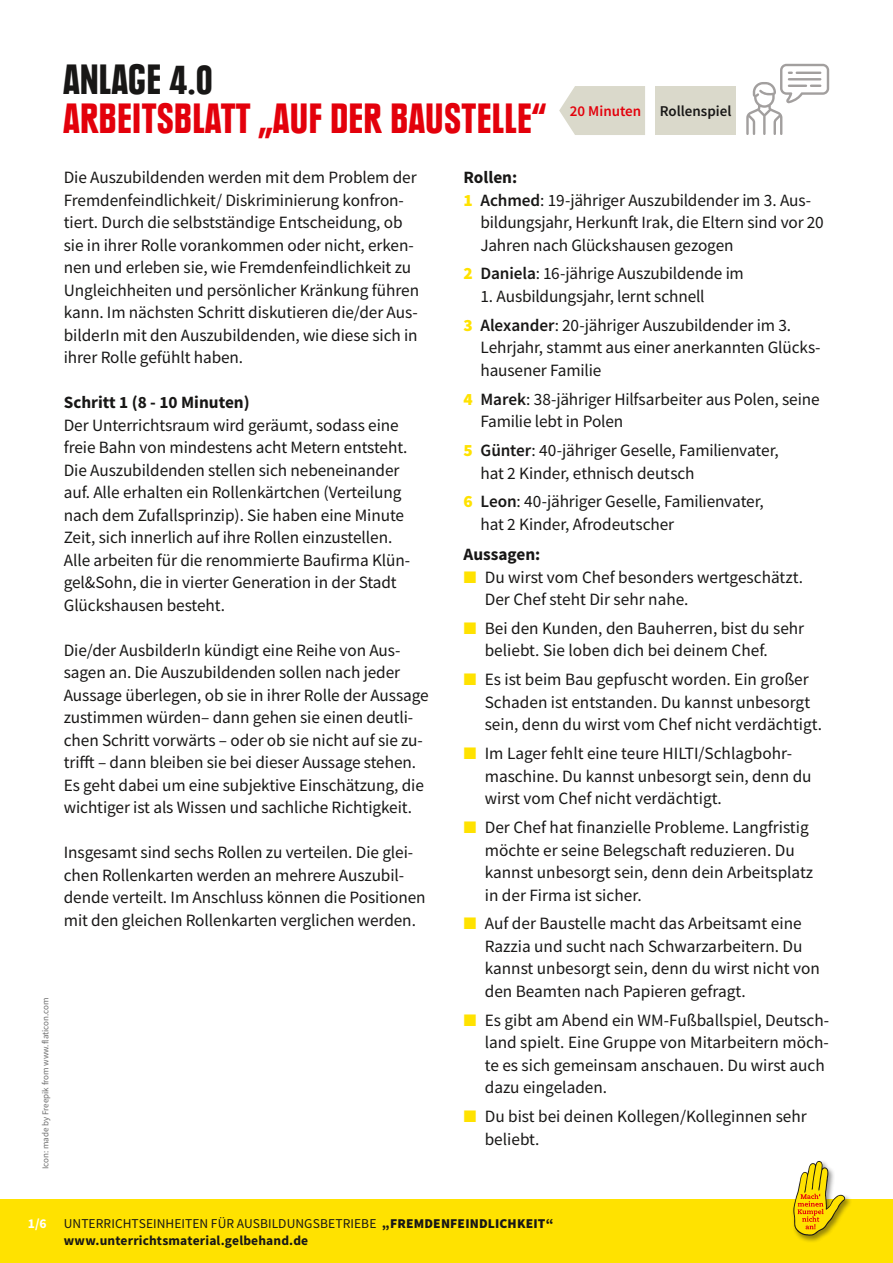
<style>
.page{position:relative;width:893px;height:1263px;background:#fff}
.page>*{position:absolute;margin:0;border:0;box-sizing:border-box;transform-origin:0 0}
.t1{font:900 condensed 42px "Plak LT";letter-spacing:.025em;color:#e3000b}
.t2{font:900 condensed 42px "Plak LT";letter-spacing:.025em;color:#181716}
.t3{font:17.25px/22.5px "Source Sans Pro";letter-spacing:-.005em;color:#181716}
.t4{font:700 17.25px "Source Sans Pro";color:#181716}
.t5{font:600 15px "Source Sans Pro";color:#181716}
.t6{font:13.5px/16.2px "Source Sans Pro";letter-spacing:.005em;color:#181716}
.t7{font:700 13.5px "Source Sans Pro";color:#fff}
.t8{font:9px "Source Sans Pro";color:#6e6e6e}
.s1{font-weight:900;color:#ffe200}
.s2{font-weight:600}
.s3{color:#e3000b}
.s4{font-weight:900}
.s5{font-weight:700}
</style>
<div class="page">
<div style="left:0;top:1199px;width:893px;height:64px;background:#ffe200"></div>
<div style="left:792px;top:1160px;width:61px;height:83px;background:#181716;opacity:.45"></div>
<svg style="left:793px;top:1161px;width:52px;height:75px"></svg>
<svg style="left:746px;top:64px;width:83px;height:71px"></svg>
<div style="left:655px;top:86px;width:81px;height:49px;background:#dad9cb"></div>
<svg style="left:559px;top:86px;width:86px;height:49px;background:#dddccf"></svg>
<p class="t8" style="left:40px;top:1169px;width:173px;rotate:-90deg">Icon: made by Freepik from www.flaticon.com</p>
<h1 class="t2" style="left:64px;top:54px;width:150px">ANLAGE 4.0</h1>
<h1 class="t1" style="left:64px;top:93px;width:483px">ARBEITSBLATT „AUF DER BAUSTELLE“</h1>
<p class="t4" style="left:463px;top:166px;width:55px">Rollen:</p>
<p class="t3" style="left:463px;top:188px;width:349px"><span class="s1">1</span> <span class="s2">Achmed</span>: 19-jähriger Auszubildender im 3. Aus-</p>
<p class="t3" style="left:480px;top:211px;width:345px">bildungsjahr, Herkunft Irak, die Eltern sind vor 20</p>
<p class="t3" style="left:480px;top:233px;width:255px">Jahren nach Glückshausen gezogen</p>
<p class="t3" style="left:463px;top:262px;width:282px"><span class="s1">2</span> <span class="s2">Daniela</span>: 16-jährige Auszubildende im</p>
<p class="t3" style="left:463px;top:282px;width:329px;line-height:29px;text-indent:17px">1. Ausbildungsjahr, lernt schnell<br><span class="s1">3</span> <span class="s2">Alexander</span>: 20-jähriger Auszubildender im 3.</p>
<p class="t3" style="left:480px;top:336px;width:342px">Lehrjahr, stammt aus einer anerkannten Glücks&shy;hausener Familie</p>
<p class="t3" style="left:480px;top:388px;width:341px;text-indent:-17px"><span class="s1">4</span> <span class="s2">Marek</span>: 38-jähriger Hilfsarbeiter aus Polen, seine<br>Familie lebt in Polen</p>
<p class="t3" style="left:480px;top:439px;width:300px;text-indent:-17px"><span class="s1">5</span> <span class="s2">Günter</span>: 40-jähriger Geselle, Familienvater, hat 2 Kinder, ethnisch deutsch</p>
<p class="t3" style="left:480px;top:490px;width:285px;text-indent:-17px"><span class="s1">6</span> <span class="s2">Leon</span>: 40-jähriger Geselle, Familienvater, hat 2 Kinder, Afrodeutscher</p>
<p class="t4" style="left:463px;top:543px;width:78px">Aussagen:</p>
<p class="t3" style="left:485px;top:565px;width:320px">Du wirst vom Chef besonders wertgeschätzt.<br>Der Chef steht Dir sehr nahe.</p>
<p class="t3" style="left:485px;top:617px;width:321px">Bei den Kunden, den Bauherren, bist du sehr beliebt. Sie loben dich bei deinem Chef.</p>
<p class="t3" style="left:485px;top:668px;width:339px">Es ist beim Bau gepfuscht worden. Ein großer<br>Schaden ist entstanden. Du kannst unbesorgt sein, denn du wirst vom Chef nicht verdächtigt.</p>
<p class="t3" style="left:485px;top:742px;width:328px">Im Lager fehlt eine teure HILTI/Schlagbohr&shy;maschine. Du kannst unbesorgt sein, denn du wirst vom Chef nicht verdächtigt.</p>
<p class="t3" style="left:485px;top:816px;width:330px">Der Chef hat finanzielle Probleme. Langfristig möchte er seine Belegschaft reduzieren. Du kannst unbesorgt sein, denn dein Arbeitsplatz in der Firma ist sicher.</p>
<p class="t3" style="left:485px;top:912px;width:337px">Auf der Baustelle macht das Arbeitsamt eine Razzia und sucht nach Schwarzarbeitern. Du kannst unbesorgt sein, denn du wirst nicht von den Beamten nach Papieren gefragt.</p>
<p class="t3" style="left:485px;top:1009px;width:346px">Es gibt am Abend ein WM-Fußballspiel, Deutsch&shy;land spielt. Eine Gruppe von Mitarbeitern möch&shy;te es sich gemeinsam anschauen. Du wirst auch dazu eingeladen.</p>
<p class="t3" style="left:485px;top:1105px;width:324px">Du bist bei deinen Kollegen/Kolleginnen sehr beliebt.</p>
<p class="t5" style="left:570px;top:101px;width:163px"><span class="s3">20 Minuten</span> Rollenspiel</p>
<p class="t3" style="left:64px;top:166px;width:357px">Die Auszubildenden werden mit dem Problem der Fremdenfeindlichkeit/ Diskriminierung konfron&shy;tiert. Durch die selbstständige Entscheidung, ob sie in ihrer Rolle vorankommen oder nicht, erken&shy;nen und erleben sie, wie Fremdenfeindlichkeit zu Ungleichheiten und persönlicher Kränkung führen kann. Im nächsten Schritt diskutieren die/der Aus&shy;bilderIn mit den Auszubildenden, wie diese sich in ihrer Rolle gefühlt haben.</p>
<p class="t4" style="left:64px;top:391px;width:187px">Schritt 1 (8 - 10 Minuten)</p>
<p class="t3" style="left:64px;top:413px;width:348px">Der Unterrichtsraum wird geräumt, sodass eine freie Bahn von mindestens acht Metern entsteht.<br>Die Auszubildenden stellen sich nebeneinander auf. Alle erhalten ein Rollenkärtchen (Verteilung nach dem Zufallsprinzip). Sie haben eine Minute Zeit, sich innerlich auf ihre Rollen einzustellen.<br>Alle arbeiten für die renommierte Baufirma Klün&shy;gel&amp;Sohn, die in vierter Generation in der Stadt Glückshausen besteht.</p>
<p class="t3" style="left:64px;top:638px;width:366px">Die/der AusbilderIn kündigt eine Reihe von Aus&shy;sagen an. Die Auszubildenden sollen nach jeder Aussage überlegen, ob sie in ihrer Rolle der Aussage zustimmen würden– dann gehen sie einen deutli&shy;chen Schritt vorwärts – oder ob sie nicht auf sie zu&shy;trifft – dann bleiben sie bei dieser Aussage stehen.<br>Es geht dabei um eine subjektive Einschätzung, die wichtiger ist als Wissen und sachliche Richtigkeit.</p>
<p class="t3" style="left:64px;top:841px;width:363px">Insgesamt sind sechs Rollen zu verteilen. Die glei&shy;chen Rollenkarten werden an mehrere Auszubil&shy;dende verteilt. Im Anschluss können die Positionen mit den gleichen Rollenkarten verglichen werden.</p>
<p class="t7" style="left:28px;top:1215px;width:20px">1/6</p>
<p class="t6" style="left:64px;top:1216px;width:491px">UNTERRICHTSEINHEITEN FÜR AUSBILDUNGSBETRIEBE <span class="s4">„FREMDENFEINDLICHKEIT“ </span><span class="s5">www.unterrichtsmaterial.gelbehand.de</span></p>
</div>
